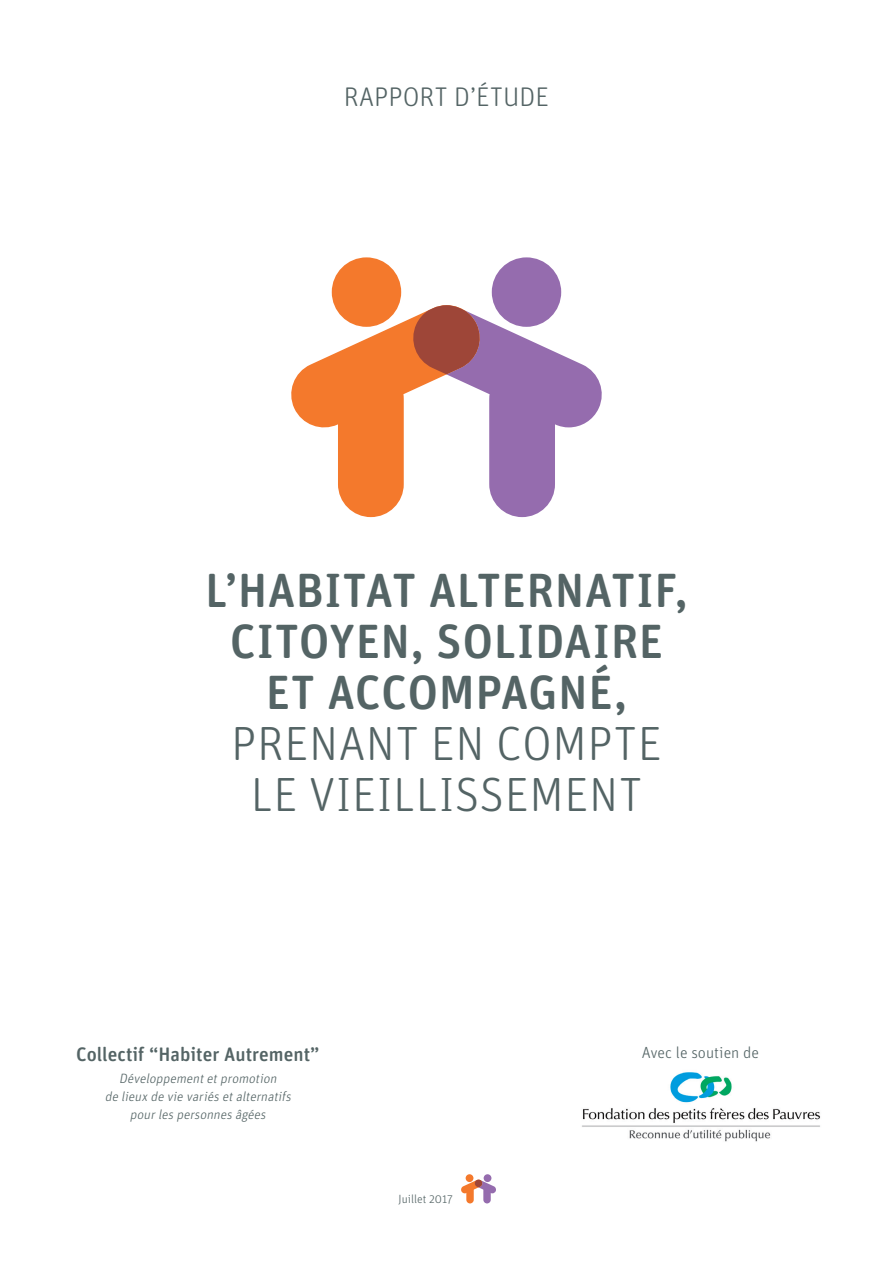
<style>
.page{position:relative;width:893px;height:1263px;background:#fff}
.page>*{position:absolute;margin:0;border:0;box-sizing:border-box;transform-origin:0 0}
.t1{font:500 48px/51px "Unit Rounded OT";letter-spacing:.01em;color:#546465;text-align:center}
.t2{font:300 48px/51px "Unit Rounded OT";letter-spacing:.01em;color:#546465;text-align:center}
.t3{font:300 27px "Unit Rounded OT";color:#546465}
.t4{font:500 19.5px "Unit Rounded OT";color:#546465}
.t5{font:300 16.2px "Unit Rounded OT";color:#546465}
.t6{font:italic 300 13.5px/18px "Unit Rounded OT";color:#546465;text-align:center}
.t7{font:300 12px "Unit Rounded OT";color:#546465}
</style>
<div class="page">
<div style="left:332px;top:257px;width:69px;height:70px;background:#f4792c;border-radius:50%"></div>
<div style="left:338px;top:366px;width:66px;height:151px;background:#f4792c;border-radius:33px"></div>
<div style="left:492px;top:257px;width:69px;height:70px;background:#956cae;border-radius:50%"></div>
<svg style="left:291px;top:301px;width:311px;height:131px"></svg>
<div style="left:489px;top:366px;width:66px;height:151px;background:#956cae;border-radius:33px"></div>
<div style="left:466px;top:1174px;width:7px;height:8px;background:#f4792c;border-radius:50%"></div>
<div style="left:466px;top:1186px;width:8px;height:17px;background:#f4792c;border-radius:4px"></div>
<div style="left:484px;top:1174px;width:7px;height:8px;background:#956cae;border-radius:50%"></div>
<svg style="left:461px;top:1179px;width:35px;height:15px"></svg>
<div style="left:483px;top:1186px;width:8px;height:17px;background:#956cae;border-radius:4px"></div>
<img style="left:582px;top:1072px;width:239px;height:70px">
<h2 class="t3" style="left:344px;top:82px;width:207px">RAPPORT D’ÉTUDE</h2>
<h1 class="t1" style="left:205px;top:565px;width:485px">L’HABITAT ALTERNATIF,<br>CITOYEN, SOLIDAIRE<br>ET ACCOMPAGNÉ,</h1>
<h1 class="t2" style="left:231px;top:719px;width:432px">PRENANT EN COMPTE<br>LE VIEILLISSEMENT</h1>
<h3 class="t4" style="left:76px;top:1042px;width:245px">Collectif “Habiter Autrement”</h3>
<p class="t5" style="left:642px;top:1043px;width:119px">Avec le soutien de</p>
<p class="t6" style="left:105px;top:1069px;width:190px">Développementetpromotion<br>de lieux de vie variés etalternatifs pourles personnes âgées</p>
<p class="t7" style="left:399px;top:1192px;width:56px">Juillet 2017</p>
</div>
